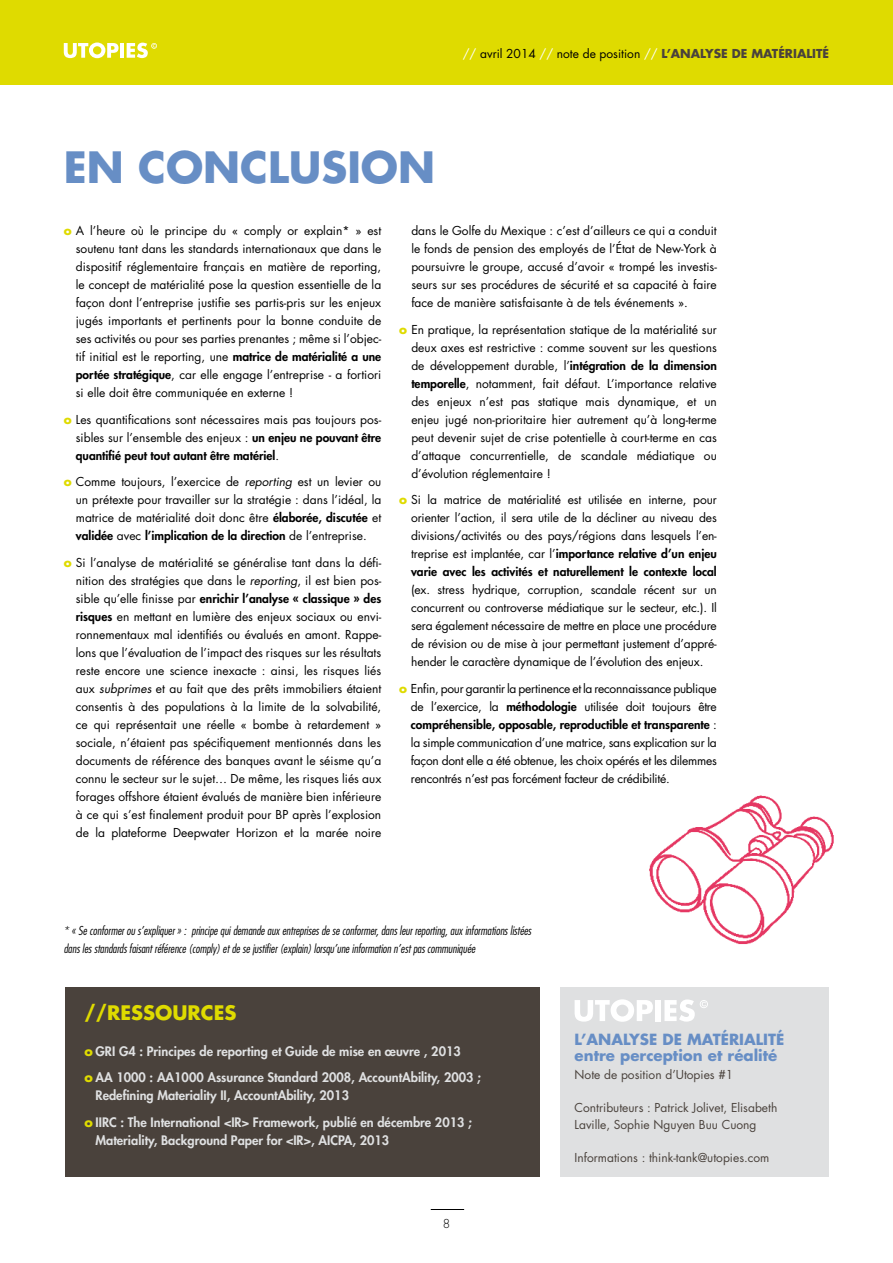
<style>
.page{position:relative;width:893px;height:1263px;background:#fff}
.page>*{position:absolute;margin:0;border:0;box-sizing:border-box;transform-origin:0 0}
.t1{font:700 42px "Futura Std";color:#678ec5}
.t2{font:700 19.5px "Futura Std";color:#dfdb00}
.t3{font:700 15px/16.5px "Futura Std";color:#678ec5}
.t4{font:800 12.75px/26.5px "Futura Std";color:#dfe0e1}
.t5{font:12px/18px "Futura Std";color:#000;text-align:justify}
.t6{font:italic 300 condensed 12px/18px "Futura Std";color:#000}
.t7{font:12px/16.5px "Futura Std";color:#4a423c}
.t8{font:300 12px "Futura Std";color:#000}
.s1{color:#fff}
.s2{font-weight:700;color:#4a423c}
.s3{font-weight:700;color:#dfdb00}
.s4{font-weight:800}
.s5{font-style:italic}
</style>
<div class="page">
<div style="left:0;top:0;width:893px;height:85px;background:#dfdb00"></div>
<svg style="left:64px;top:43px;width:55px;height:15px"></svg>
<hr style="left:120px;top:43px;width:4px;height:15px;background:#fff">
<svg style="left:127px;top:43px;width:30px;height:15px"></svg>
<hr style="left:431px;top:1209px;width:33px;height:1px;background:#000">
<img style="left:649px;top:795px;width:185px;height:150px">
<div style="left:65px;top:988px;width:474px;height:189px;background:#4a423c"></div>
<div style="left:560px;top:988px;width:269px;height:189px;background:#dfe0e1"></div>
<svg style="left:575px;top:999px;width:78px;height:23px"></svg>
<div style="left:655px;top:1000px;width:6px;height:21px;background:#fff"></div>
<svg style="left:664px;top:999px;width:44px;height:23px"></svg>
<p class="t5" style="left:463px;top:45px;width:368px"><span class="s1">//</span> avril 2014 <span class="s1">//</span> note de position <span class="s1">//</span> <span class="s2">L’ANALYSE DE MATÉRIALITÉ</span></p>
<h1 class="t1" style="left:64px;top:140px;width:373px">EN CONCLUSION</h1>
<p class="t5" style="left:76px;top:222px;width:307px;text-indent:-12px"><span class="s3">o</span> A l’heure où le principe du « comply or explain* » est soutenu tant dans les standards internationaux que dans le dispositif réglementaire français en matière de reporting, le concept de matérialité pose la question essentielle de la façon dont l’entreprise justifie ses partis-pris sur les enjeux jugés importants et pertinents pour la bonne conduite de ses activités ou pour ses parties prenantes ; même si l’objec&shy;tif initial est le reporting, une <span class="s4">matrice de matérialité a une portée stratégique</span>, car elle engage l’entreprise - a fortiori si elle doit être communiquée en externe !</p>
<p class="t5" style="left:76px;top:410px;width:307px;text-indent:-12px"><span class="s3">o</span> Les quantifications sont nécessaires mais pas toujours pos&shy;sibles sur l’ensemble des enjeux : <span class="s4">un enjeu ne pouvant être quantifié peut tout autant être matériel</span>.</p>
<p class="t5" style="left:76px;top:473px;width:307px;text-indent:-12px"><span class="s3">o</span> Comme toujours, l’exercice de <span class="s5">reporting</span> est un levier ou un prétexte pour travailler sur la stratégie : dans l’idéal, la matrice de matérialité doit donc être <span class="s4">élaborée, discutée</span> et <span class="s4">validée</span> avec <span class="s4">l’implication de la direction</span> de l’entreprise.</p>
<p class="t5" style="left:76px;top:554px;width:307px;text-indent:-12px"><span class="s3">o</span> Si l’analyse de matérialité se généralise tant dans la défi&shy;nition des stratégies que dans le <span class="s5">reporting</span>, il est bien pos&shy;sible qu’elle finisse par <span class="s4">enrichir l’analyse « classique » des risques</span> en mettant en lumière des enjeux sociaux ou envi&shy;ronnementaux mal identifiés ou évalués en amont. Rappe&shy;lons que l’évaluation de l’impact des risques sur les résultats reste encore une science inexacte : ainsi, les risques liés aux <span class="s5">subprimes</span> et au fait que des prêts immobiliers étaient consentis à des populations à la limite de la solvabilité, ce qui représentait une réelle « bombe à retardement » sociale, n’étaient pas spécifiquement mentionnés dans les documents de référence des banques avant le séisme qu’a connu le secteur sur le sujet… De même, les risques liés aux forages offshore étaient évalués de manière bien inférieure à ce qui s’est finalement produit pour BP après l’explosion de la plateforme Deepwater Horizon et la marée noire</p>
<p class="t5" style="left:411px;top:222px;width:307px">dans le Golfe du Mexique : c’est d’ailleurs ce qui a conduit le fonds de pension des employés de l’État de New-York à poursuivre le groupe, accusé d’avoir « trompé les investis&shy;seurs sur ses procédures de sécurité et sa capacité à faire face de manière satisfaisante à de tels événements ».</p>
<p class="t5" style="left:411px;top:320px;width:307px;text-indent:-12px"><span class="s3">o</span> En pratique, la représentation statique de la matérialité sur deux axes est restrictive : comme souvent sur les questions de développement durable, l’<span class="s4">intégration de la dimension temporelle</span>, notamment, fait défaut. L’importance relative des enjeux n’est pas statique mais dynamique, et un enjeu jugé non-prioritaire hier autrement qu’à long-terme peut devenir sujet de crise potentielle à court-terme en cas d’attaque concurrentielle, de scandale médiatique ou d’évolution réglementaire !</p>
<p class="t5" style="left:411px;top:491px;width:307px;text-indent:-12px"><span class="s3">o</span> Si la matrice de matérialité est utilisée en interne, pour orienter l’action, il sera utile de la décliner au niveau des divisions/activités ou des pays/régions dans lesquels l’en&shy;treprise est implantée, car l’<span class="s4">importance relative d’un enjeu varie avec les activités et naturellement le contexte local</span></p>
<p class="t5" style="left:411px;top:581px;width:307px">(ex. stress hydrique, corruption, scandale récent sur un concurrent ou controverse médiatique sur le secteur, etc.). Il sera également nécessaire de mettre en place une procédure de révision ou de mise à jour permettant justement d’appré&shy;hender le caractère dynamique de l’évolution des enjeux.</p>
<p class="t5" style="left:411px;top:680px;width:307px;text-indent:-12px"><span class="s3">o</span> Enfin, pour garantir la pertinence et la reconnaissance publique de l’exercice, la <span class="s4">méthodologie</span> utilisée doit toujours être <span class="s4">compréhensible, opposable, reproductible et transparente</span> : la simple communication d’une matrice, sans explication sur la façon dont elle a été obtenue, les choix opérés et les dilemmes rencontrés n’est pas forcément facteur de crédibilité.</p>
<p class="t6" style="left:64px;top:922px;width:469px">* « Se conformer ou s’expliquer » : principe qui demande aux entreprises de se conformer, dans leur reporting, aux informations listées dans les standards faisant référence (comply) et de se justifier (explain) lorsqu’une information n’est pas communiquée</p>
<h2 class="t2" style="left:85px;top:999px;width:153px">//RESSOURCES</h2>
<p class="t4" style="left:85px;top:1038px;width:398px"><span class="s3">o</span> GRI G4 : Principes de reporting et Guide de mise en œuvre , 2013<br><span class="s3">o</span> AA 1000 : AA1000 Assurance Standard 2008, AccountAbility, 2003 ;</p>
<p class="t4" style="left:85px;top:1082px;width:389px;text-indent:11px">Redefining Materiality II, AccountAbility, 2013<br><span class="s3">o</span> IIRC : The International &lt;IR&gt; Framework, publié en décembre 2013 ;</p>
<p class="t4" style="left:96px;top:1127px;width:295px">Materiality, Background Paper for &lt;IR&gt;, AICPA, 2013</p>
<p class="t8" style="left:443px;top:1216px;width:9px">8</p>
<p class="t3" style="left:575px;top:1030px;width:211px">L’ANALYSE DE MATÉRIALITÉ entre perception et réalité</p>
<p class="t7" style="left:575px;top:1067px;width:160px">Note de position d’Utopies #1</p>
<p class="t7" style="left:575px;top:1100px;width:204px">Contributeurs : Patrick Jolivet, Elisabeth<br>Laville, Sophie Nguyen Buu Cuong</p>
<p class="t7" style="left:575px;top:1149px;width:196px">Informations : think-tank@utopies.com</p>
</div>
